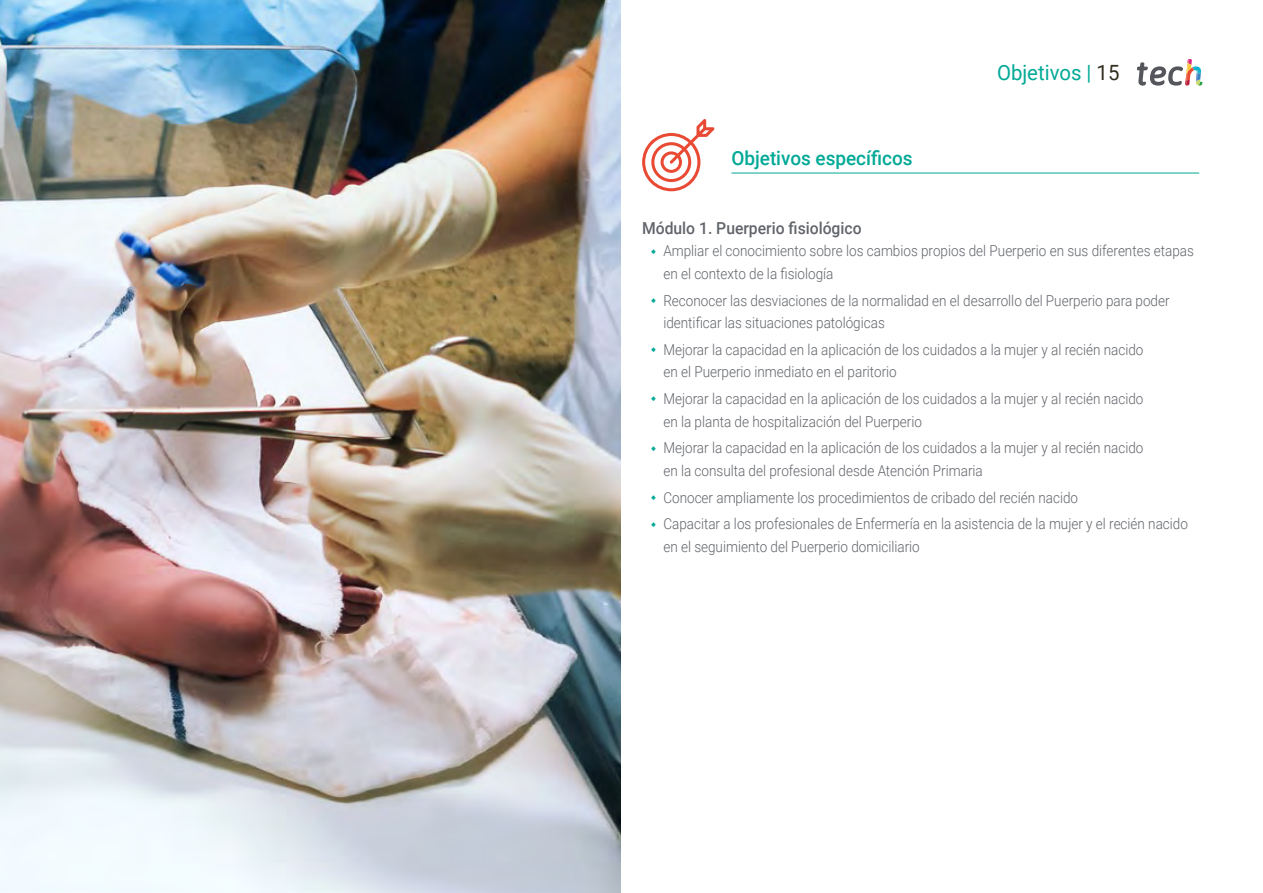
<style>
.page{position:relative;width:1263px;height:893px;background:#fff}
.page>*{position:absolute;margin:0;border:0;box-sizing:border-box;transform-origin:0 0}
.t1{font:21px "Roboto";color:#00a996}
.t2{font:500 19.5px "Roboto";color:#00a996}
.t3{font:500 16.5px "Roboto";color:#61646a;scale:.95 1}
.t4{font:300 15px/22.5px "Roboto";color:#61646a;scale:.9 1}
.s1{color:#312e20}
</style>
<div class="page">
<hr style="left:731px;top:173px;width:468px;height:1px;background:#00a996">
<svg style="left:1137px;top:59px;width:65px;height:27px"></svg>
<img style="left:0;top:0;width:621px;height:893px">
<svg style="left:642px;top:119px;width:72px;height:72px"></svg>
<h2 class="t2" style="left:731px;top:144px;width:183px">Objetivos específicos</h2>
<h1 class="t1" style="left:997px;top:57px;width:124px">Objetivos | <span class="s1">15</span></h1>
<p class="t3" style="left:642px;top:216px;width:233px">Módulo 1. Puerperio fisiológico</p>
<p class="t4" style="left:663px;top:239px;width:591px">Ampliar el conocimiento sobre los cambios propios del Puerperio en sus diferentes etapas en el contexto de la fisiología</p>
<p class="t4" style="left:663px;top:288px;width:564px">Reconocer las desviaciones de la normalidad en el desarrollo del Puerperio para poder identificar las situaciones patológicas</p>
<p class="t4" style="left:663px;top:338px;width:535px">Mejorar la capacidad en la aplicación de los cuidados a la mujer y al recién nacido en el Puerperio inmediato en el paritorio</p>
<p class="t4" style="left:663px;top:387px;width:535px">Mejorar la capacidad en la aplicación de los cuidados a la mujer y al recién nacido en la planta de hospitalización del Puerperio</p>
<p class="t4" style="left:663px;top:436px;width:535px">Mejorar la capacidad en la aplicación de los cuidados a la mujer y al recién nacido en la consulta del profesional desde Atención Primaria</p>
<p class="t4" style="left:663px;top:483px;width:584px;line-height:26.7px">Conocer ampliamente los procedimientos de cribado del recién nacido<br>Capacitar a los profesionales de Enfermería en la asistencia de la mujer y el recién nacido</p>
<p class="t4" style="left:663px;top:535px;width:286px">en el seguimiento del Puerperio domiciliario</p>
</div>
